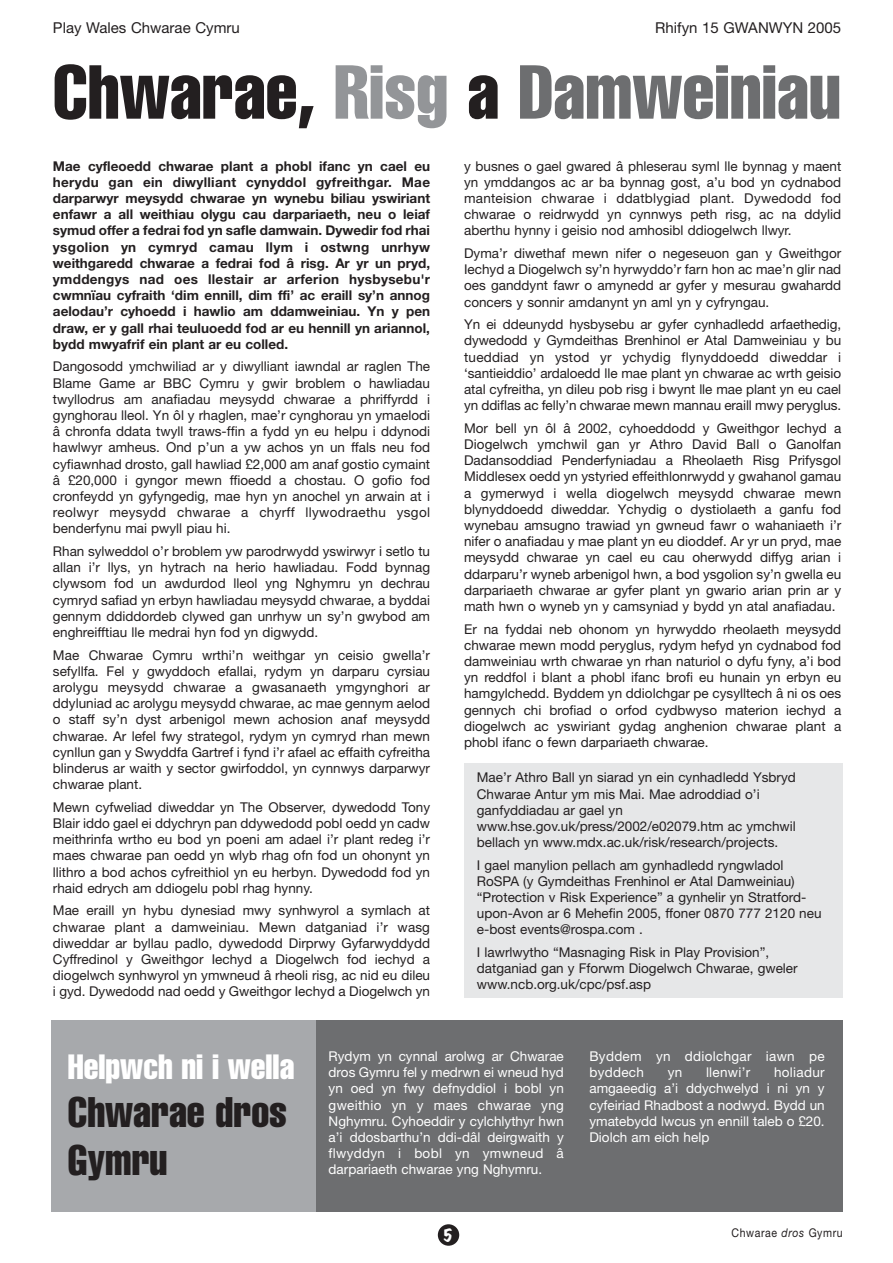
<style>
.page{position:relative;width:893px;height:1263px;background:#fff}
.page>*{position:absolute;margin:0;border:0;box-sizing:border-box;transform-origin:0 0}
.t1{font:extra-condensed 75px "Helvetica";color:#6d6e70}
.t2{font:extra-condensed 42px/48px "Helvetica";color:#231f20}
.t3{font:extra-condensed 34.5px "Helvetica";color:#fff}
.t4{font:15px "Helvetica Neue";color:#231f20}
.t5{font:15px "Marker Felt Wide";color:#fff}
.t6{font:13.5px/16.2px "Helvetica Neue";color:#231f20;text-align:justify}
.t7{font:700 13.5px/16.2px "Helvetica Neue";color:#231f20;text-align:justify}
.t8{font:13.5px/16.2px "Helvetica Neue";color:#fff;text-align:justify}
.t9{font:13.5px/16.2px "Helvetica Neue";letter-spacing:.02em;color:#fff}
.t10{font:12px "Helvetica Neue";letter-spacing:.055em;color:#231f20;scale:.88 1}
.s1{color:#231f20}
.s2{color:#939598}
.s3{font-style:italic}
</style>
<div class="page">
<div style="left:51px;top:1020px;width:791px;height:192px;background:#6d6e70"></div>
<div style="left:51px;top:1020px;width:265px;height:192px;background:#a7a9ac"></div>
<div style="left:464px;top:763px;width:378px;height:235px;background:#e6e7e8"></div>
<div style="left:438px;top:1224px;width:21px;height:22px;background:#231f20;border-radius:50%"></div>
<p class="t4" style="left:53px;top:23px;width:188px">Play Wales Chwarae Cymru</p>
<p class="t4" style="left:655px;top:23px;width:187px">Rhifyn 15 GWANWYN 2005</p>
<h1 class="t1" style="left:53px;top:65px;width:789px"><span class="s1">Chwarae,</span> <span class="s2">Risg</span> <span class="s1">a</span> Damweiniau</h1>
<p class="t7" style="left:53px;top:159px;width:378px">Mae cyfleoedd chwarae plant a phobl ifanc yn cael eu herydu gan ein diwylliant cynyddol gyfreithgar. Mae darparwyr meysydd chwarae yn wynebu biliau yswiriant enfawr a all weithiau olygu cau darpariaeth, neu o leiaf symud offer a fedrai fod yn safle damwain. Dywedir fod rhai ysgolion yn cymryd camau llym i ostwng unrhyw weithgaredd chwarae a fedrai fod â risg. Ar yr un pryd, ymddengys nad oes llestair ar arferion hysbysebu'r cwmnïau cyfraith ‘dim ennill, dim ffi’ ac eraill sy’n annog aelodau’r cyhoedd i hawlio am ddamweiniau. Yn y pen draw, er y gall rhai teuluoedd fod ar eu hennill yn ariannol, bydd mwyafrif ein plant ar eu colled.</p>
<p class="t6" style="left:53px;top:360px;width:378px">Dangosodd ymchwiliad ar y diwylliant iawndal ar raglen The Blame Game ar BBC Cymru y gwir broblem o hawliadau twyllodrus am anafiadau meysydd chwarae a phriffyrdd i gynghorau lleol. Yn ôl y rhaglen, mae’r cynghorau yn ymaelodi â chronfa ddata twyll traws-ffin a fydd yn eu helpu i ddynodi hawlwyr amheus. Ond p’un a yw achos yn un ffals neu fod cyfiawnhad drosto, gall hawliad £2,000 am anaf gostio cymaint â £20,000 i gyngor mewn ffioedd a chostau. O gofio fod cronfeydd yn gyfyngedig, mae hyn yn anochel yn arwain at i reolwyr meysydd chwarae a chyrff llywodraethu ysgol benderfynu mai pwyll piau hi.</p>
<p class="t6" style="left:53px;top:544px;width:378px">Rhan sylweddol o’r broblem yw parodrwydd yswirwyr i setlo tu allan i’r llys, yn hytrach na herio hawliadau. Fodd bynnag clywsom fod un awdurdod lleol yng Nghymru yn dechrau cymryd safiad yn erbyn hawliadau meysydd chwarae, a byddai gennym ddiddordeb clywed gan unrhyw un sy’n gwybod am enghreifftiau lle medrai hyn fod yn digwydd.</p>
<p class="t6" style="left:53px;top:648px;width:378px">Mae Chwarae Cymru wrthi’n weithgar yn ceisio gwella’r sefyllfa. Fel y gwyddoch efallai, rydym yn darparu cyrsiau arolygu meysydd chwarae a gwasanaeth ymgynghori ar ddyluniad ac arolygu meysydd chwarae, ac mae gennym aelod o staff sy’n dyst arbenigol mewn achosion anaf meysydd chwarae. Ar lefel fwy strategol, rydym yn cymryd rhan mewn cynllun gan y Swyddfa Gartref i fynd i’r afael ac effaith cyfreitha blinderus ar waith y sector gwirfoddol, yn cynnwys darparwyr chwarae plant.</p>
<p class="t6" style="left:53px;top:800px;width:378px">Mewn cyfweliad diweddar yn The Observer, dywedodd Tony Blair iddo gael ei ddychryn pan ddywedodd pobl oedd yn cadw meithrinfa wrtho eu bod yn poeni am adael i’r plant redeg i’r maes chwarae pan oedd yn wlyb rhag ofn fod un ohonynt yn llithro a bod achos cyfreithiol yn eu herbyn. Dywedodd fod yn rhaid edrych am ddiogelu pobl rhag hynny.</p>
<p class="t6" style="left:53px;top:904px;width:378px">Mae eraill yn hybu dynesiad mwy synhwyrol a symlach at chwarae plant a damweiniau. Mewn datganiad i’r wasg diweddar ar byllau padlo, dywedodd Dirprwy Gyfarwyddydd Cyffredinol y Gweithgor Iechyd a Diogelwch fod iechyd a diogelwch synhwyrol yn ymwneud â rheoli risg, ac nid eu dileu i gyd. Dywedodd nad oedd y Gweithgor Iechyd a Diogelwch yn</p>
<p class="t6" style="left:464px;top:159px;width:378px">y busnes o gael gwared â phleserau syml lle bynnag y maent yn ymddangos ac ar ba bynnag gost, a’u bod yn cydnabod manteision chwarae i ddatblygiad plant. Dywedodd fod chwarae o reidrwydd yn cynnwys peth risg, ac na ddylid aberthu hynny i geisio nod amhosibl ddiogelwch llwyr.</p>
<p class="t6" style="left:464px;top:246px;width:378px">Dyma’r diwethaf mewn nifer o negeseuon gan y Gweithgor Iechyd a Diogelwch sy’n hyrwyddo’r farn hon ac mae’n glir nad oes ganddynt fawr o amynedd ar gyfer y mesurau gwahardd concers y sonnir amdanynt yn aml yn y cyfryngau.</p>
<p class="t6" style="left:464px;top:318px;width:378px">Yn ei ddeunydd hysbysebu ar gyfer cynhadledd arfaethedig, dywedodd y Gymdeithas Brenhinol er Atal Damweiniau y bu tueddiad yn ystod yr ychydig flynyddoedd diweddar i ‘santieiddio’ ardaloedd lle mae plant yn chwarae ac wrth geisio atal cyfreitha, yn dileu pob risg i bwynt lle mae plant yn eu cael yn ddiflas ac felly’n chwarae mewn mannau eraill mwy peryglus.</p>
<p class="t6" style="left:464px;top:421px;width:378px">Mor bell yn ôl â 2002, cyhoeddodd y Gweithgor Iechyd a Diogelwch ymchwil gan yr Athro David Ball o Ganolfan Dadansoddiad Penderfyniadau a Rheolaeth Risg Prifysgol Middlesex oedd yn ystyried effeithlonrwydd y gwahanol gamau a gymerwyd i wella diogelwch meysydd chwarae mewn blynyddoedd diweddar. Ychydig o dystiolaeth a ganfu fod wynebau amsugno trawiad yn gwneud fawr o wahaniaeth i’r nifer o anafiadau y mae plant yn eu dioddef. Ar yr un pryd, mae meysydd chwarae yn cael eu cau oherwydd diffyg arian i ddarparu’r wyneb arbenigol hwn, a bod ysgolion sy’n gwella eu darpariaeth chwarae ar gyfer plant yn gwario arian prin ar y math hwn o wyneb yn y camsyniad y bydd yn atal anafiadau.</p>
<p class="t6" style="left:464px;top:622px;width:378px">Er na fyddai neb ohonom yn hyrwyddo rheolaeth meysydd chwarae mewn modd peryglus, rydym hefyd yn cydnabod fod damweiniau wrth chwarae yn rhan naturiol o dyfu fyny, a’i bod yn reddfol i blant a phobl ifanc brofi eu hunain yn erbyn eu hamgylchedd. Byddem yn ddiolchgar pe cysylltech â ni os oes gennych chi brofiad o orfod cydbwyso materion iechyd a diogelwch ac yswiriant gydag anghenion chwarae plant a phobl ifanc o fewn darpariaeth chwarae.</p>
<p class="t6" style="left:477px;top:771px;width:320px;text-align:left">Mae’r Athro Ball yn siarad yn ein cynhadledd Ysbryd Chwarae Antur ym mis Mai. Mae adroddiad o’i ganfyddiadau ar gael yn www.hse.gov.uk/press/2002/e02079.htm ac ymchwil bellach yn www.mdx.ac.uk/risk/research/projects.</p>
<p class="t6" style="left:477px;top:858px;width:346px;text-align:left">I gael manylion pellach am gynhadledd ryngwladol RoSPA (y Gymdeithas Frenhinol er Atal Damweiniau) “Protection v Risk Experience” a gynhelir yn Stratford&shy;upon-Avon ar 6 Mehefin 2005, ffoner 0870 777 2120 neu e-bost events@rospa.com .</p>
<p class="t6" style="left:477px;top:945px;width:322px;text-align:left">I lawrlwytho “Masnaging Risk in Play Provision”, datganiad gan y Fforwm Diogelwch Chwarae, gweler www.ncb.org.uk/cpc/psf.asp</p>
<h3 class="t3" style="left:68px;top:1055px;width:228px">Helpwch ni i wella</h3>
<h2 class="t2" style="left:68px;top:1091px;width:221px">Chwarae dros<br>Gymru</h2>
<p class="t8" style="left:328px;top:1050px;width:237px">Rydym yn cynnal arolwg ar Chwarae dros Gymru fel y medrwn ei wneud hyd yn oed yn fwy defnyddiol i bobl yn gweithio yn y maes chwarae yng Nghymru. Cyhoeddir y cylchlythyr hwn a’i ddosbarthu’n ddi-dâl deirgwaith y flwyddyn i bobl yn ymwneud â darpariaeth chwarae yng Nghymru.</p>
<p class="t9" style="left:589px;top:1050px;width:237px">Byddem yn ddiolchgar iawn pe byddech</p>
<p class="t8" style="left:589px;top:1066px;width:237px;text-indent:185px">holiadur amgaeedig a’i ddychwelyd i ni yn y cyfeiriad Rhadbost a nodwyd. Bydd un ymatebydd lwcus yn ennill taleb o £20.<br>Diolch am eich help</p>
<p class="t8" style="left:667px;top:1066px;width:16px">yn</p>
<p class="t8" style="left:706px;top:1066px;width:46px">llenwi’r</p>
<p class="t5" style="left:443px;top:1228px;width:10px">5</p>
<p class="t10" style="left:731px;top:1229px;width:128px">Chwarae <span class="s3">dros</span> Gymru</p>
</div>
